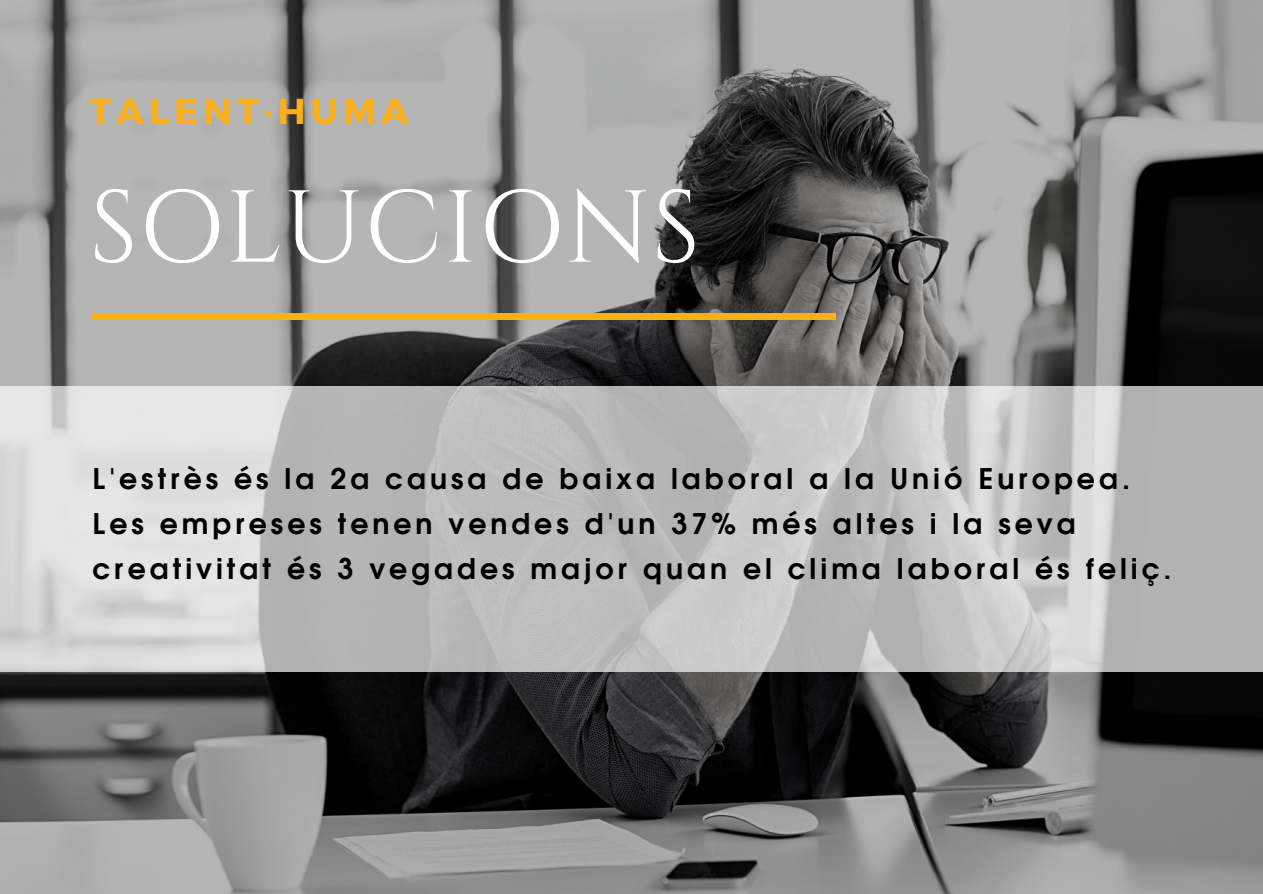
<style>
.page{position:relative;width:1263px;height:894px;background:#fff}
.page>*{position:absolute;margin:0;border:0;box-sizing:border-box;transform-origin:0 0}
.t1{font:102px "Cinzel";letter-spacing:.01em;color:#fff}
.t2{font:700 36px "Montserrat";letter-spacing:.14em;color:#faaf1d}
.t3{font:700 28.5px/45px "Evolventa";letter-spacing:.14em;color:#000}
</style>
<div class="page">
<img style="left:0;top:0;width:1263px;height:892px">
<div style="left:93px;top:313px;width:743px;height:7px;background:#faaf1d"></div>
<svg style="left:0;top:386px;width:1262px;height:285px;background:#c4c4c4"></svg>
<p class="t2" style="left:89px;top:88px;width:321px">TALENT·HUMA</p>
<p class="t1" style="left:89px;top:162px;width:612px">SOLUCIONS</p>
<p class="t3" style="left:93px;top:458px;width:1039px">L'estrès és la 2a causa de baixa laboral a la Unió Europea.</p>
<p class="t3" style="left:93px;top:503px;width:1080px">Les empreses tenen vendes d'un 37% més altes i la seva creativitat és 3 vegades major quan el clima laboral és feliç.</p>
</div>
